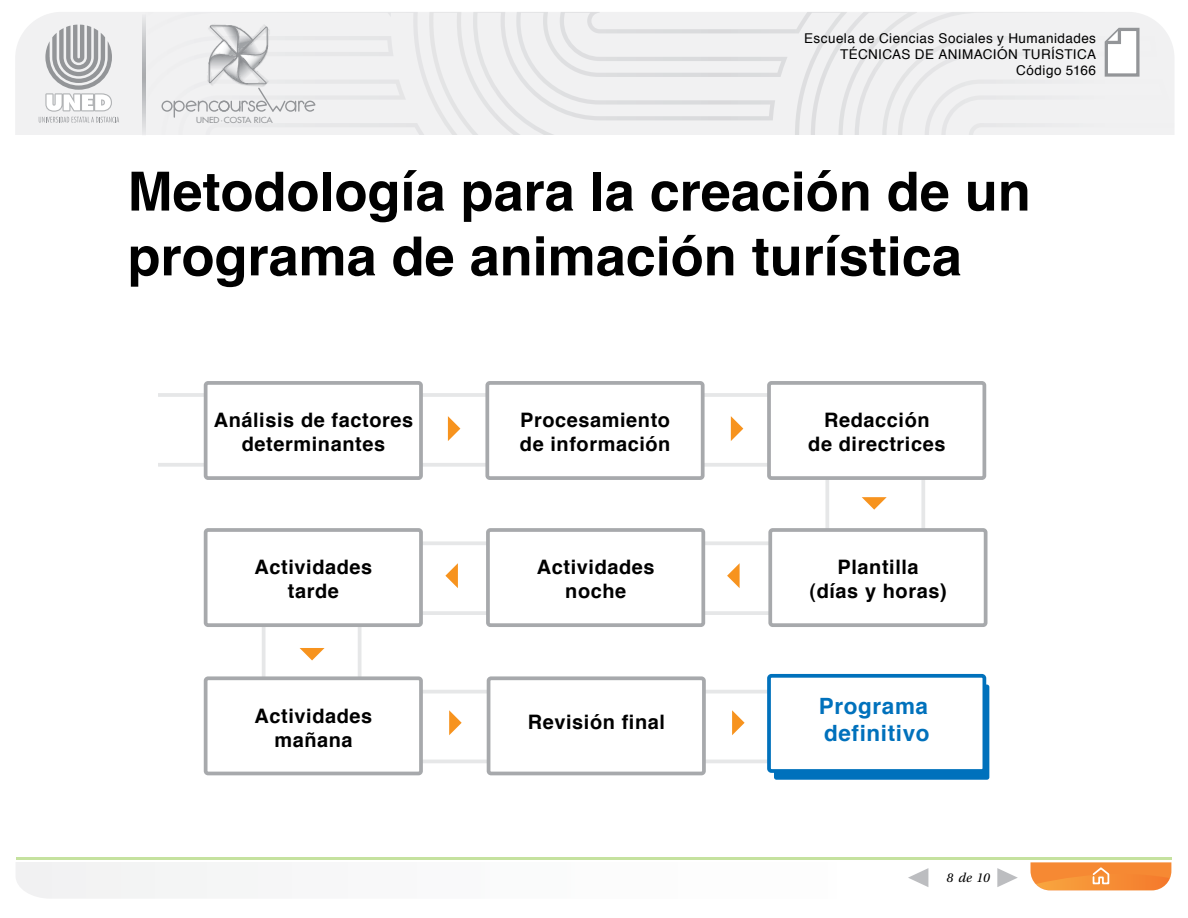
<style>
.page{position:relative;width:1188px;height:918px;background:#fff}
.page>*{position:absolute;margin:0;border:0;box-sizing:border-box;transform-origin:0 0}
.Título2_ppt{font:700 54px/64.8px "Helvetica";color:#000}
.t1{font:700 22.5px/26.8px "Helvetica";letter-spacing:.03em;color:#0071bc}
.t2{font:700 19.95px/24px "Helvetica";letter-spacing:.03em;color:#000;text-align:center}
.t3{font:13.5px/16.2px "Helvetica";letter-spacing:.03em;color:#000;text-align:right}
.t4{font:italic 13.5px "Utopia Std";color:#000}
.t5{font:500 8.1px "Futura Std";letter-spacing:-.005em;color:#939598;scale:1.1 1}
</style>
<div class="page">
<svg style="left:16px;top:862px;width:1156px;height:36px"></svg>
<svg style="left:997px;top:868px;width:21px;height:19px"></svg>
<svg style="left:908px;top:868px;width:20px;height:19px"></svg>
<svg style="left:535px;top:12px;width:276px;height:123px"></svg>
<svg style="left:154px;top:12px;width:275px;height:123px"></svg>
<svg style="left:429px;top:12px;width:106px;height:123px"></svg>
<svg style="left:1031px;top:862px;width:140px;height:28px;background:#f69343"></svg>
<svg style="left:811px;top:12px;width:363px;height:123px"></svg>
<svg style="left:15px;top:12px;width:139px;height:123px"></svg>
<hr style="left:16px;top:857px;width:1155px;height:3px;background:#8cc63f">
<div style="left:155px;top:12px;width:167px;height:123px;background:#f1f1f2"></div>
<div style="left:174px;top:101px;width:11px;height:11px;border:1px solid #939598;border-radius:50%"></div>
<svg style="left:174px;top:101px;width:1px;height:16px"></svg>
<div style="left:162px;top:101px;width:11px;height:11px;border:1px solid #939598;border-radius:50%"></div>
<div style="left:285px;top:101px;width:11px;height:11px;border:1px solid #939598;border-radius:50%"></div>
<svg style="left:295px;top:100px;width:21px;height:12px"></svg>
<svg style="left:185px;top:25px;width:102px;height:89px"></svg>
<svg style="left:142px;top:12px;width:3px;height:123px"></svg>
<div style="left:825px;top:424px;width:100px;height:159px;border:4px solid #e6e7e8"></div>
<div style="left:262px;top:573px;width:99px;height:158px;border:4px solid #e6e7e8"></div>
<div style="left:156px;top:393px;width:809px;height:74px;border:4px solid #e6e7e8"></div>
<div style="left:227px;top:690px;width:738px;height:73px;border:4px solid #e6e7e8"></div>
<div style="left:236px;top:541px;width:729px;height:74px;border:4px solid #e6e7e8"></div>
<div style="left:206px;top:383px;width:215px;height:95px;background:#fff;border-radius:2px"></div>
<div style="left:204px;top:381px;width:219px;height:99px;border:4px solid #a7a9ac;border-radius:2px"></div>
<div style="left:487px;top:383px;width:216px;height:95px;background:#fff;border-radius:2px"></div>
<div style="left:485px;top:381px;width:220px;height:99px;border:4px solid #a7a9ac;border-radius:2px"></div>
<div style="left:769px;top:383px;width:215px;height:95px;background:#fff;border-radius:2px"></div>
<div style="left:767px;top:381px;width:219px;height:99px;border:4px solid #a7a9ac;border-radius:2px"></div>
<div style="left:206px;top:530px;width:215px;height:95px;background:#fff;border-radius:2px"></div>
<div style="left:204px;top:528px;width:219px;height:99px;border:4px solid #a7a9ac;border-radius:2px"></div>
<div style="left:488px;top:530px;width:215px;height:95px;background:#fff;border-radius:2px"></div>
<div style="left:486px;top:528px;width:219px;height:99px;border:4px solid #a7a9ac;border-radius:2px"></div>
<div style="left:770px;top:530px;width:216px;height:95px;background:#fff;border-radius:2px"></div>
<div style="left:768px;top:528px;width:220px;height:99px;border:4px solid #a7a9ac;border-radius:2px"></div>
<div style="left:206px;top:678px;width:215px;height:95px;background:#fff;border-radius:2px"></div>
<div style="left:204px;top:676px;width:219px;height:99px;border:4px solid #a7a9ac;border-radius:2px"></div>
<div style="left:489px;top:678px;width:215px;height:95px;background:#fff;border-radius:2px"></div>
<div style="left:487px;top:676px;width:219px;height:99px;border:4px solid #a7a9ac;border-radius:2px"></div>
<div style="left:774px;top:685px;width:215px;height:95px;background:#0071bc;border-radius:2px"></div>
<div style="left:769px;top:676px;width:215px;height:95px;background:#fff;border-radius:2px"></div>
<div style="left:767px;top:674px;width:219px;height:99px;border:4px solid #0071bc;border-radius:2px"></div>
<svg style="left:448px;top:416px;width:12px;height:25px"></svg>
<svg style="left:445px;top:563px;width:13px;height:25px"></svg>
<svg style="left:727px;top:563px;width:13px;height:25px"></svg>
<svg style="left:731px;top:416px;width:12px;height:25px"></svg>
<svg style="left:449px;top:710px;width:13px;height:25px"></svg>
<svg style="left:732px;top:710px;width:13px;height:25px"></svg>
<svg style="left:862px;top:497px;width:25px;height:13px"></svg>
<svg style="left:300px;top:648px;width:25px;height:12px"></svg>
<p class="t5" style="left:196px;top:115px;width:71px">UNED·COSTA RICA</p>
<p class="t3" style="left:804px;top:30px;width:293px">Escuela de Ciencias Sociales y Humanidades<br>TÉCNICAS DE ANIMACIÓN TURÍSTICA<br>Código 5166</p>
<p class="Título2_ppt" style="left:128px;top:160px;width:905px">Metodología para la creación de un programa de animación turística</p>
<p class="t2" style="left:214px;top:409px;width:201px">Análisis de factores determinantes</p>
<p class="t2" style="left:520px;top:409px;width:152px;text-align:left">Procesamiento de información</p>
<p class="t2" style="left:808px;top:409px;width:139px">Redacción<br>de directrices</p>
<p class="t2" style="left:255px;top:556px;width:119px">Actividades tarde</p>
<p class="t2" style="left:537px;top:556px;width:119px">Actividades noche</p>
<p class="t2" style="left:810px;top:556px;width:139px">Plantilla<br>(días y horas)</p>
<p class="t2" style="left:255px;top:704px;width:119px">Actividades mañana</p>
<p class="t2" style="left:528px;top:710px;width:139px">Revisión final</p>
<p class="t1" style="left:819px;top:693px;width:112px">Programa definitivo</p>
<p class="t4" style="left:947px;top:871px;width:45px">8 de 10</p>
</div>
